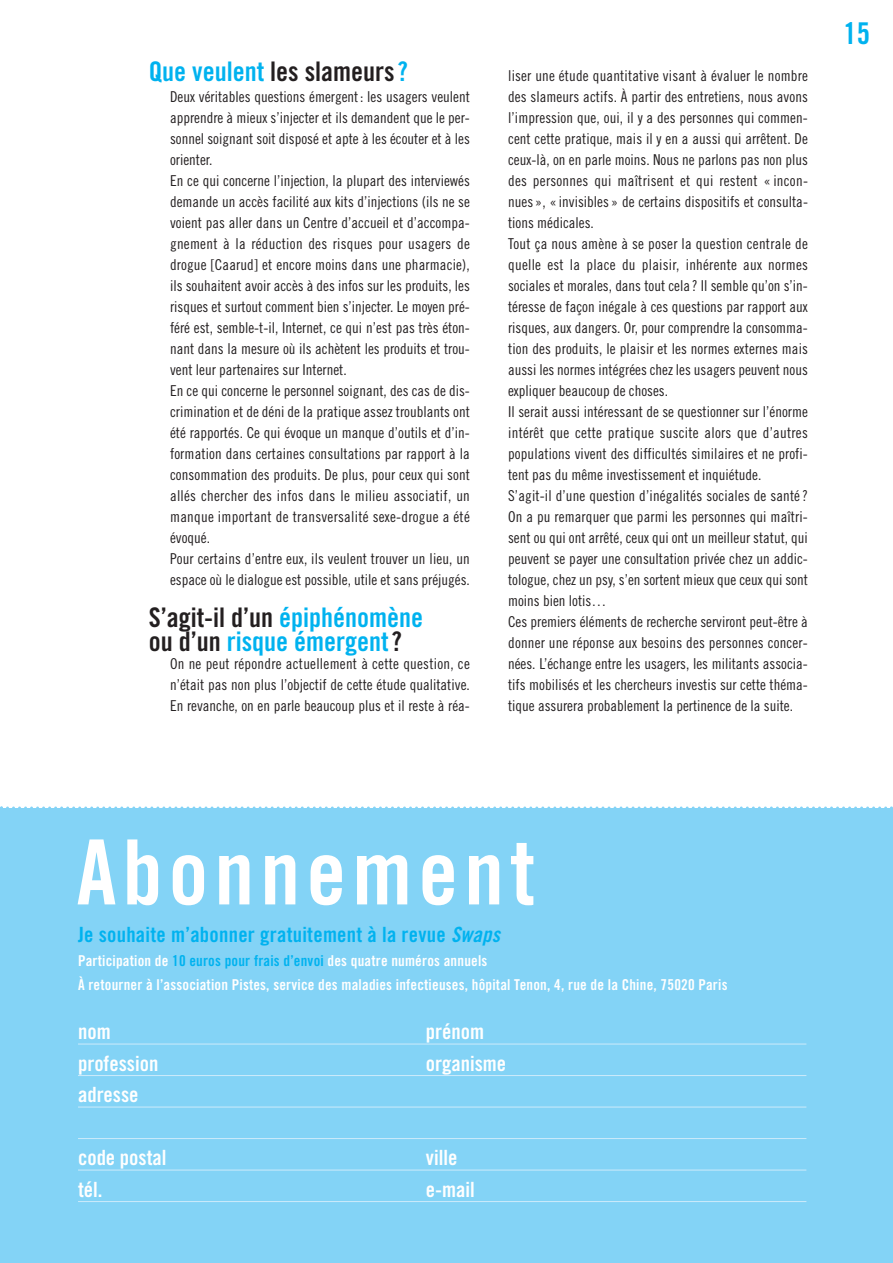
<style>
.page{position:relative;width:893px;height:1263px;background:#fff}
.page>*{position:absolute;margin:0;border:0;box-sizing:border-box;transform-origin:0 0}
.t1{font:90px "Trade Gothic Bold Cond Twenty";letter-spacing:.065em;color:#fff}
.t2{font:30px "Trade Gothic Bold Cond Twenty";color:#00b2ef}
.t3{font:27px/24px "Trade Gothic Bold Cond Twenty";color:#00b2ef}
.t4{font:21px "Trade Gothic Bold Cond Twenty";color:#fff}
.t5{font:21px "Trade Gothic Bold Cond Twenty";letter-spacing:.015em;color:#00b2ef}
.t6{font:15px/21px "Trade Gothic Cond Eighteen";color:#231f20}
.t7{font:15px/24px "Trade Gothic Bold Cond Twenty";letter-spacing:.015em;color:#fff}
.s1{color:#231f20}
.s2{font-style:italic}
.s3{color:#00b2ef}
</style>
<div class="page">
<div style="left:0;top:808px;width:893px;height:455px;background:#83d3f6"></div>
<svg style="left:0;top:806px;width:893px;height:2px"></svg>
<hr style="left:78px;top:1044px;width:728px;height:1px;background:#cdebfb">
<hr style="left:78px;top:1075px;width:728px;height:1px;background:#cdebfb">
<hr style="left:78px;top:1107px;width:728px;height:1px;background:#cdebfb">
<hr style="left:78px;top:1138px;width:728px;height:1px;background:#cdebfb">
<hr style="left:78px;top:1170px;width:728px;height:1px;background:#cdebfb">
<hr style="left:78px;top:1201px;width:728px;height:1px;background:#cdebfb">
<h3 class="t3" style="left:149px;top:61px;width:261px">Que veulent <span class="s1">les slameurs</span> ?</h3>
<p class="t6" style="left:170px;top:87px;width:301px">Deux véritables questions émergent : les usagers veulent apprendre à mieux s’injecter et ils demandent que le per&shy;sonnel soignant soit disposé et apte à les écouter et à les orienter.<br>En ce qui concerne l’injection, la plupart des interviewés demande un accès facilité aux kits d’injections (ils ne se voient pas aller dans un Centre d’accueil et d’accompa&shy;gnement à la réduction des risques pour usagers de drogue [Caarud] et encore moins dans une pharmacie), ils souhaitent avoir accès à des infos sur les produits, les risques et surtout comment bien s’injecter. Le moyen pré&shy;féré est, semble-t-il, Internet, ce qui n’est pas très éton&shy;nant dans la mesure où ils achètent les produits et trou&shy;vent leur partenaires sur Internet.<br>En ce qui concerne le personnel soignant, des cas de dis&shy;crimination et de déni de la pratique assez troublants ont été rapportés. Ce qui évoque un manque d’outils et d’in&shy;formation dans certaines consultations par rapport à la consommation des produits. De plus, pour ceux qui sont allés chercher des infos dans le milieu associatif, un manque important de transversalité sexe-drogue a été évoqué.<br>Pour certains d’entre eux, ils veulent trouver un lieu, un espace où le dialogue est possible, utile et sans préjugés.</p>
<h3 class="t3" style="left:149px;top:607px;width:276px"><span class="s1">S’agit-il d’un</span> épiphénomène <span class="s1">ou d’un</span> risque émergent<span class="s1">?</span></h3>
<p class="t6" style="left:170px;top:654px;width:301px;text-align:justify">On ne peut répondre actuellement à cette question, ce n’était pas non plus l’objectif de cette étude qualitative.<br>En revanche, on en parle beaucoup plus et il reste à réa-</p>
<p class="t6" style="left:508px;top:66px;width:301px">liser une étude quantitative visant à évaluer le nombre des slameurs actifs. À partir des entretiens, nous avons l’impression que, oui, il y a des personnes qui commen&shy;cent cette pratique, mais il y en a aussi qui arrêtent. De ceux-là, on en parle moins. Nous ne parlons pas non plus des personnes qui maîtrisent et qui restent « incon&shy;nues », « invisibles » de certains dispositifs et consulta&shy;tions médicales.<br>Tout ça nous amène à se poser la question centrale de quelle est la place du plaisir, inhérente aux normes sociales et morales, dans tout cela ? Il semble qu’on s’in&shy;téresse de façon inégale à ces questions par rapport aux risques, aux dangers. Or, pour comprendre la consomma&shy;tion des produits, le plaisir et les normes externes mais aussi les normes intégrées chez les usagers peuvent nous expliquer beaucoup de choses.<br>Il serait aussi intéressant de se questionner sur l’énorme intérêt que cette pratique suscite alors que d’autres populations vivent des difficultés similaires et ne profi&shy;tent pas du même investissement et inquiétude.<br>S’agit-il d’une question d’inégalités sociales de santé ?<br>On a pu remarquer que parmi les personnes qui maîtri&shy;sent ou qui ont arrêté, ceux qui ont un meilleur statut, qui peuvent se payer une consultation privée chez un addic&shy;tologue, chez un psy, s’en sortent mieux que ceux qui sont moins bien lotis…<br>Ces premiers éléments de recherche serviront peut-être à donner une réponse aux besoins des personnes concer&shy;nées. L’échange entre les usagers, les militants associa&shy;tifs mobilisés et les chercheurs investis sur cette théma&shy;tique assurera probablement la pertinence de la suite.</p>
<h2 class="t2" style="left:843px;top:22px;width:28px">15</h2>
<h1 class="t1" style="left:77px;top:839px;width:460px">Abonnement</h1>
<h3 class="t5" style="left:78px;top:927px;width:428px">Je souhaite m’abonner gratuitement à la revue <span class="s2">Swaps</span></h3>
<p class="t7" style="left:78px;top:950px;width:651px">Participation de <span class="s3">10 euros pour frais d’envoi</span> des quatre numéros annuels<br>À retourner à l’association Pistes, service des maladies infectieuses, hôpital Tenon, 4, rue de la Chine, 75020 Paris</p>
<h3 class="t4" style="left:78px;top:1024px;width:34px">nom</h3>
<h3 class="t4" style="left:426px;top:1024px;width:60px">prénom</h3>
<h3 class="t4" style="left:78px;top:1056px;width:82px">profession</h3>
<h3 class="t4" style="left:426px;top:1056px;width:82px">organisme</h3>
<h3 class="t4" style="left:78px;top:1087px;width:62px">adresse</h3>
<h3 class="t4" style="left:78px;top:1150px;width:90px">code postal</h3>
<h3 class="t4" style="left:426px;top:1150px;width:33px">ville</h3>
<h3 class="t4" style="left:78px;top:1182px;width:26px">tél.</h3>
<h3 class="t4" style="left:426px;top:1182px;width:50px">e-mail</h3>
</div>
